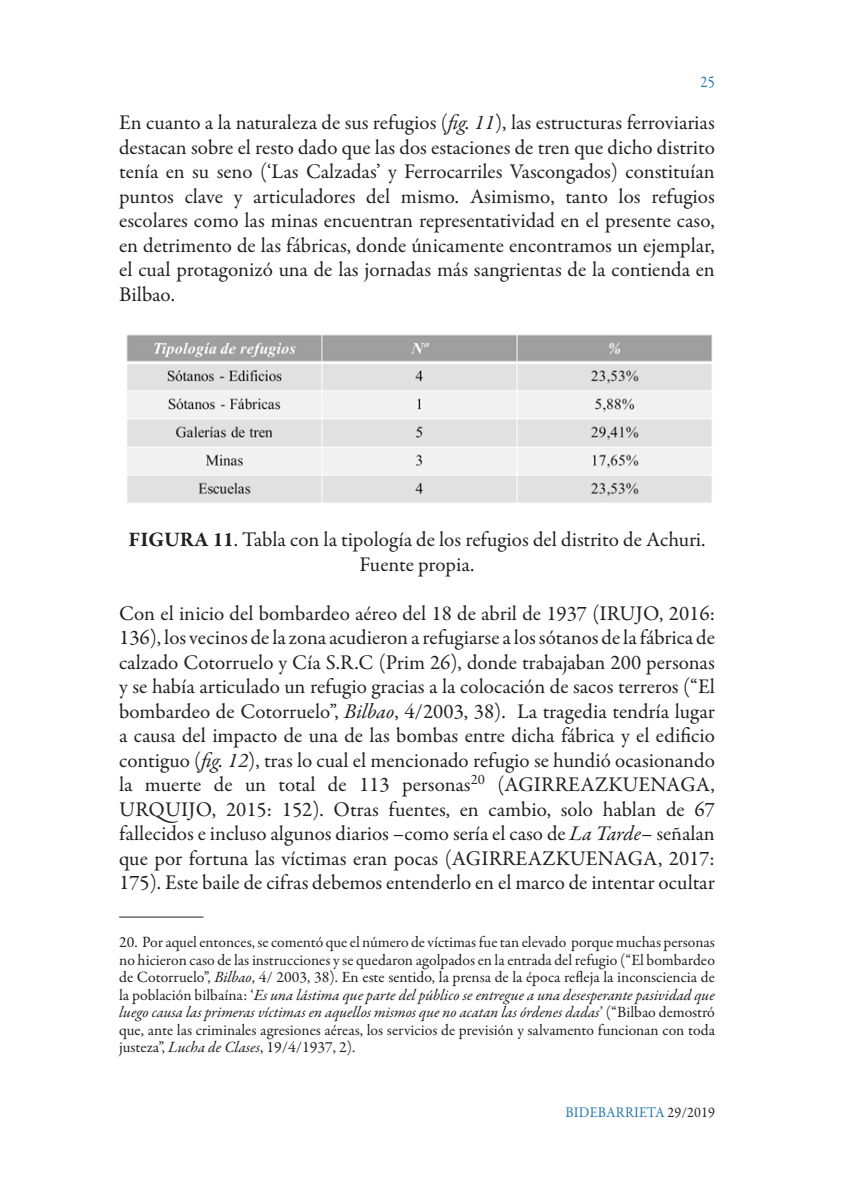
<style>
.page{position:relative;width:844px;height:1191px;background:#fff}
.page>*{position:absolute;margin:0;border:0;box-sizing:border-box;transform-origin:0 0}
.t1{font:21px/24.5px "Garamond Premr Pro";color:#231f20;text-align:justify}
.t2{font:16.62px "Garamond Premr Pro";color:#2877ad;scale:.88 1}
.Bidebarrieta_Pie_de{font:15.75px/17.5px "Garamond Premr Pro";color:#231f20;text-align:justify}
.t3{font:14.88px "Garamond Premr Pro";letter-spacing:.01em;color:#2877ad;scale:.95 1}
.s1{font-style:italic}
.s2{font-weight:700}
.s3{color:#231f20}
</style>
<div class="page">
<hr style="left:119px;top:916px;width:84px;height:1px;background:#231f20">
<img style="left:126px;top:334px;width:587px;height:169px">
<p class="t2" style="left:700px;top:72px;width:18px">25</p>
<p class="t1" style="left:119px;top:111px;width:597px">En cuanto a la naturaleza de sus refugios (<span class="s1">fig. 11</span>), las estructuras ferroviarias destacan sobre el resto dado que las dos estaciones de tren que dicho distrito tenía en su seno (‘Las Calzadas’ y Ferrocarriles Vascongados) constituían puntos clave y articuladores del mismo. Asimismo, tanto los refugios escolares como las minas encuentran representatividad en el presente caso, en detrimento de las fábricas, donde únicamente encontramos un ejemplar, el cual protagonizó una de las jornadas más sangrientas de la contienda en Bilbao.</p>
<p class="t1" style="left:128px;top:528px;width:578px;text-align:center"><span class="s2">FIGURA 11</span>. Tabla con la tipología de los refugios del distrito de Achuri.<br>Fuente propia.</p>
<p class="t1" style="left:119px;top:601px;width:597px">Con el inicio del bombardeo aéreo del 18 de abril de 1937 (IRUJO, 2016:<br>136), los vecinos de la zona acudieron a refugiarse a los sótanos de la fábrica de calzado Cotorruelo y Cía S.R.C (Prim 26), donde trabajaban 200 personas y se había articulado un refugio gracias a la colocación de sacos terreros (“El bombardeo de Cotorruelo”, <span class="s1">Bilbao</span>, 4/2003, 38). La tragedia tendría lugar a causa del impacto de una de las bombas entre dicha fábrica y el edificio contiguo (<span class="s1">fig. 12</span>), tras lo cual el mencionado refugio se hundió ocasionando la muerte de un total de 113 personas<sup>20</sup> (AGIRREAZKUENAGA, URQUIJO, 2015: 152). Otras fuentes, en cambio, solo hablan de 67 fallecidos e incluso algunos diarios –como sería el caso de <span class="s1">La Tarde</span>– señalan que por fortuna las víctimas eran pocas (AGIRREAZKUENAGA, 2017:<br>175). Este baile de cifras debemos entenderlo en el marco de intentar ocultar</p>
<p class="Bidebarrieta_Pie_de" style="left:119px;top:933px;width:597px">20. Por aquel entonces, se comentó que el número de víctimas fue tan elevado porque muchas personas no hicieron caso de las instrucciones y se quedaron agolpados en la entrada del refugio (“El bombardeo de Cotorruelo”, <span class="s1">Bilbao</span>, 4/ 2003, 38). En este sentido, la prensa de la época refleja la inconsciencia de la población bilbaína: ‘<span class="s1">Es una lástima que parte del público se entregue a una desesperante pasividad que luego causa las primeras víctimas en aquellos mismos que no acatan las órdenes dadas</span>’ (“Bilbao demostró que, ante las criminales agresiones aéreas, los servicios de previsión y salvamento funcionan con toda justeza”, <span class="s1">Lucha de Clases</span>, 19/4/1937, 2).</p>
<p class="t3" style="left:565px;top:1103px;width:159px">BIDEBARRIETA <span class="s3">29/2019</span></p>
</div>
